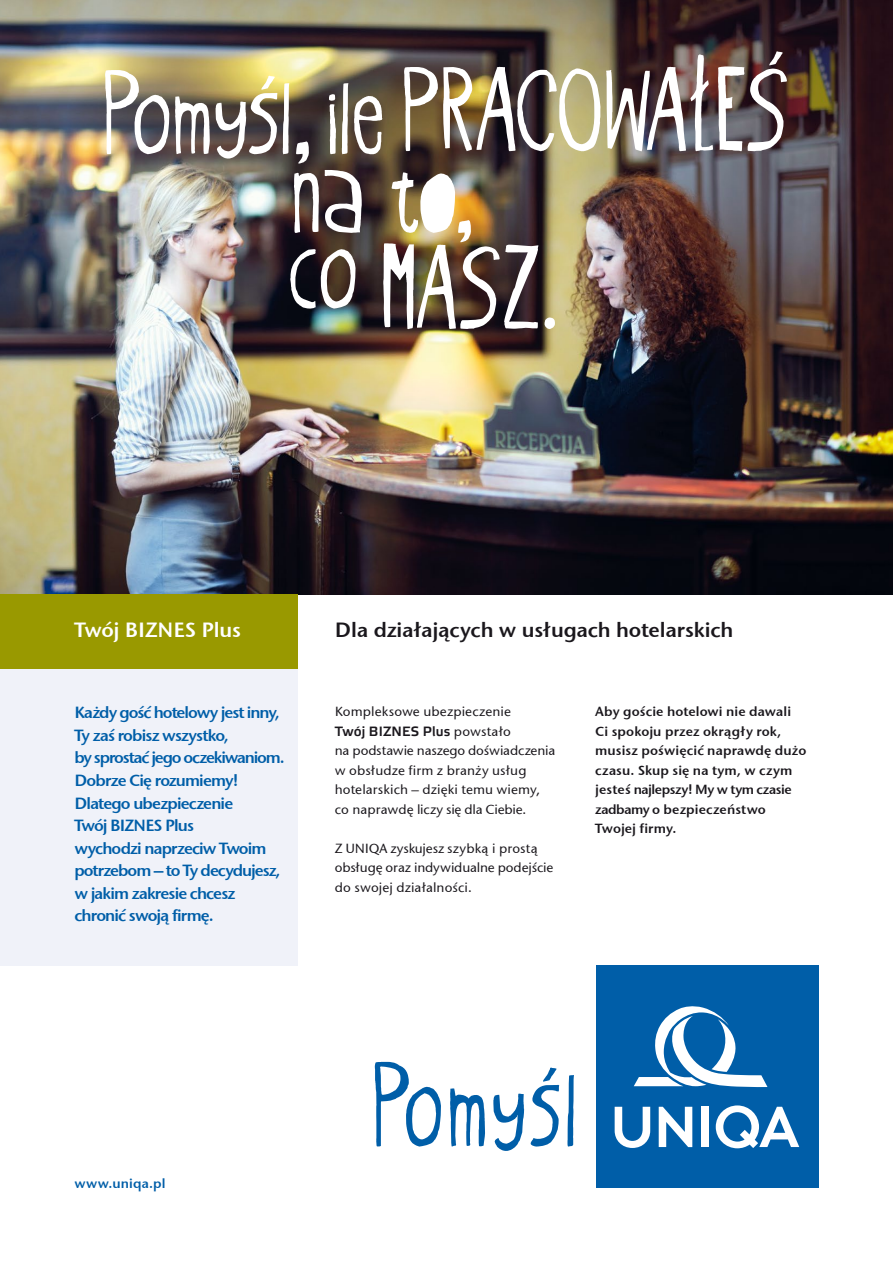
<style>
.page{position:relative;width:893px;height:1263px;background:#fff}
.page>*{position:absolute;margin:0;border:0;box-sizing:border-box;transform-origin:0 0}
.t1{font:132.3px "Oyster CEE";letter-spacing:.02em;color:#005ea8}
.t2{font:131.55px "Oyster CEE";color:#fff}
.t3{font:131.55px "Oyster Stencil CEE";color:#fff}
.t4{font:21px "Stone San Itc TEE Semi";letter-spacing:-.005em;color:#1a171c}
.t5{font:21px "Stone San Itc TEE Semi";letter-spacing:-.005em;color:#fff}
.t6{font:16.5px/22.5px "Stone San Itc TEE Semi";letter-spacing:-.055em;color:#005ea8}
.t7{font:500 13.5px/19.5px "Stone San Itc TEE";color:#1a171c}
.t8{font:13.5px/19.5px "Stone San Itc TEE Semi";letter-spacing:.01em;color:#1a171c}
.t9{font:500 13.5px "Etelka";letter-spacing:.015em;color:#1a171c}
.t10{font:13.5px "Stone San Itc TEE Semi";letter-spacing:.01em;color:#005ea8}
.s1{font-family:"Oyster CEE"}
.s2{font-family:"Stone San Itc TEE"}
</style>
<div class="page">
<img style="left:0;top:0;width:893px;height:594px">
<div style="left:0;top:669px;width:298px;height:297px;background:#f0f2f9"></div>
<div style="left:596px;top:965px;width:223px;height:222px;background:#005ea8"></div>
<svg style="left:615px;top:1107px;width:35px;height:41px"></svg>
<svg style="left:659px;top:1107px;width:33px;height:40px"></svg>
<div style="left:701px;top:1107px;width:8px;height:40px;background:#fff"></div>
<svg style="left:716px;top:1105px;width:83px;height:43px"></svg>
<svg style="left:634px;top:1006px;width:133px;height:81px"></svg>
<div style="left:0;top:594px;width:298px;height:75px;background:#990"></div>
<h2 class="t2" style="left:103px;top:46px;width:688px">Pomyśl, ilePRACOWAŁEŚ</h2>
<h2 class="t3" style="left:291px;top:127px;width:185px"><span class="s1">na</span> to,</h2>
<h2 class="t2" style="left:288px;top:223px;width:272px"><sup>c</sup>o MASZ.</h2>
<h3 class="t5" style="left:74px;top:617px;width:168px">Twój BIZNES Plus</h3>
<p class="t6" style="left:74px;top:702px;width:212px">Każdy gość hotelowy jest inny,<br>Ty zaś robisz wszystko,<br>by sprostać jego oczekiwaniom.<br>Dobrze Cię rozumiemy!<br>Dlatego ubezpieczenie<br>Twój BIZNES Plus<br>wychodzi naprzeciw Twoim potrzebom – to Ty decydujesz, w jakim zakresie chcesz chronić swoją firmę.</p>
<h3 class="t4" style="left:335px;top:617px;width:400px">Dla działających w usługach hotelarskich</h3>
<p class="t7" style="left:335px;top:702px;width:178px">Kompleksowe ubezpieczenie</p>
<p class="t9" style="left:335px;top:722px;width:178px">Twój BIZNES Plus <span class="s2">powstało</span></p>
<p class="t7" style="left:335px;top:741px;width:222px">na podstawie naszego doświadczenia w obsłudze firm z branży usług hotelarskich – dzięki temu wiemy, co naprawdę liczy się dla Ciebie.</p>
<p class="t7" style="left:335px;top:838px;width:220px">Z UNIQA zyskujesz szybką i prostą obsługę oraz indywidualne podejście do swojej działalności.</p>
<p class="t8" style="left:595px;top:702px;width:213px">Aby goście hotelowi nie dawali<br>Ci spokoju przez okrągły rok, musisz poświęcić naprawdę dużo czasu. Skup się na tym, w czym jesteś najlepszy! My w tym czasie zadbamy o bezpieczeństwo<br>Twojej firmy.</p>
<p class="t10" style="left:74px;top:1175px;width:93px">www.uniqa.pl</p>
<h1 class="t1" style="left:372px;top:1040px;width:206px">Pomyśl</h1>
</div>
